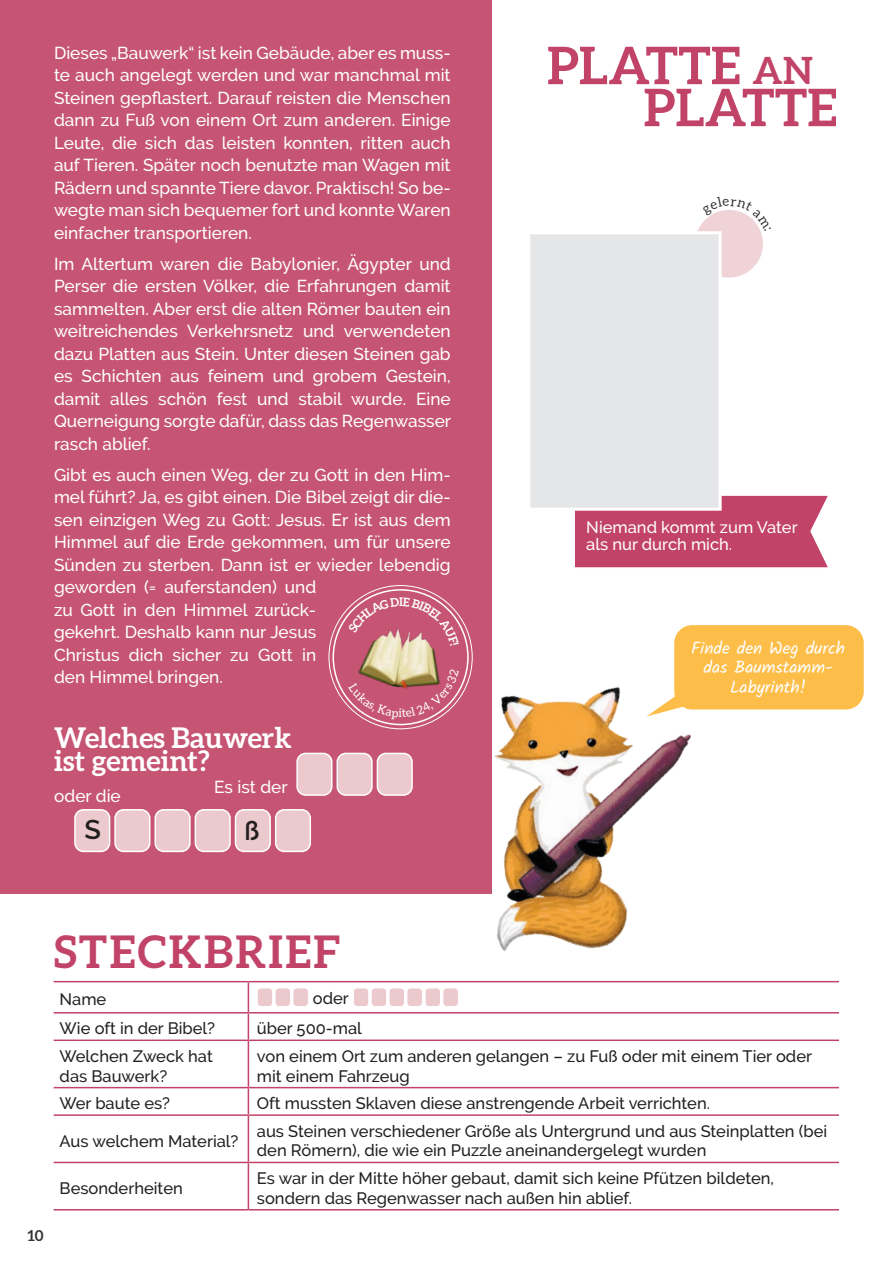
<style>
.page{position:relative;width:893px;height:1263px;background:#fff}
.page>*{position:absolute;margin:0;border:0;box-sizing:border-box;transform-origin:0 0}
.t1{font:700 51.75px/42px "Aleo";color:#c24368}
.t2{font:700 45px "Aleo";letter-spacing:.05em;color:#c24368}
.t3{font:700 28.5px/22.5px "Aleo";color:#fff}
.t4{font:600 27px "Raleway";color:#231f20}
.t5{font:500 17.25px/22.5px "Raleway";color:#fff;text-align:justify}
.t6{font:17.25px/19.5px "Kalam";color:#fff;text-align:center}
.t7{font:500 16.5px/19.8px "Raleway";color:#231f20}
.t8{font:500 16.5px/17.4px "Raleway";color:#fff}
.t9{font:700 15px "Aleo";color:#363536}
.s1{font-size:37.5px}
</style>
<div class="page">
<div style="left:0;top:0;width:492px;height:893px;background:#c65573"></div>
<hr style="left:248px;top:982px;width:1px;height:30px;background:#c24368">
<hr style="left:54px;top:1012px;width:194px;height:1px;background:#c24368">
<hr style="left:248px;top:1012px;width:591px;height:1px;background:#c24368">
<svg style="left:248px;top:1013px;width:1px;height:26px"></svg>
<hr style="left:54px;top:1039px;width:194px;height:2px;background:#c24368">
<hr style="left:248px;top:1039px;width:591px;height:2px;background:#c24368">
<hr style="left:248px;top:1041px;width:1px;height:46px;background:#c24368">
<hr style="left:54px;top:1087px;width:194px;height:1px;background:#c24368">
<hr style="left:248px;top:1087px;width:591px;height:1px;background:#c24368">
<svg style="left:248px;top:1088px;width:1px;height:26px"></svg>
<hr style="left:54px;top:1114px;width:194px;height:2px;background:#c24368">
<hr style="left:248px;top:1114px;width:591px;height:2px;background:#c24368">
<hr style="left:248px;top:1116px;width:1px;height:46px;background:#c24368">
<hr style="left:54px;top:1162px;width:194px;height:1px;background:#c24368">
<hr style="left:248px;top:1162px;width:591px;height:1px;background:#c24368">
<hr style="left:248px;top:1163px;width:1px;height:46px;background:#c24368">
<hr style="left:54px;top:981px;width:194px;height:1px;background:#c24368">
<hr style="left:248px;top:981px;width:591px;height:1px;background:#c24368">
<hr style="left:54px;top:1209px;width:194px;height:1px;background:#c24368">
<hr style="left:248px;top:1209px;width:591px;height:1px;background:#c24368">
<div style="left:257px;top:988px;width:16px;height:18px;background:#ebc9cc;border-radius:4px"></div>
<div style="left:257px;top:988px;width:16px;height:19px;border:1px solid #fff;border-radius:4px"></div>
<div style="left:275px;top:988px;width:15px;height:18px;background:#ebc9cc;border-radius:4px"></div>
<div style="left:275px;top:988px;width:16px;height:19px;border:1px solid #fff;border-radius:4px"></div>
<div style="left:293px;top:988px;width:15px;height:18px;background:#ebc9cc;border-radius:4px"></div>
<div style="left:293px;top:988px;width:16px;height:19px;border:1px solid #fff;border-radius:4px"></div>
<div style="left:353px;top:988px;width:16px;height:18px;background:#ebc9cc;border-radius:4px"></div>
<div style="left:353px;top:988px;width:16px;height:19px;border:1px solid #fff;border-radius:4px"></div>
<div style="left:371px;top:988px;width:16px;height:18px;background:#ebc9cc;border-radius:4px"></div>
<div style="left:371px;top:988px;width:16px;height:19px;border:1px solid #fff;border-radius:4px"></div>
<div style="left:575px;top:495px;width:253px;height:73px;background:#c24368"></div>
<div style="left:530px;top:234px;width:193px;height:278px;background:#e5e6e8"></div>
<div style="left:297px;top:753px;width:35px;height:42px;background:#ebc9cc;border-radius:9px"></div>
<div style="left:296px;top:753px;width:36px;height:43px;border:2px solid #fff;border-radius:9px"></div>
<div style="left:337px;top:753px;width:35px;height:42px;background:#ebc9cc;border-radius:9px"></div>
<div style="left:337px;top:753px;width:36px;height:43px;border:2px solid #fff;border-radius:9px"></div>
<div style="left:115px;top:810px;width:35px;height:41px;background:#ebc9cc;border-radius:9px"></div>
<div style="left:114px;top:809px;width:36px;height:43px;border:2px solid #fff;border-radius:9px"></div>
<div style="left:155px;top:810px;width:35px;height:41px;background:#ebc9cc;border-radius:9px"></div>
<div style="left:154px;top:809px;width:37px;height:43px;border:2px solid #fff;border-radius:9px"></div>
<div style="left:195px;top:810px;width:35px;height:41px;background:#ebc9cc;border-radius:9px"></div>
<div style="left:195px;top:809px;width:36px;height:43px;border:2px solid #fff;border-radius:9px"></div>
<div style="left:235px;top:810px;width:35px;height:41px;background:#ebc9cc;border-radius:9px"></div>
<div style="left:235px;top:809px;width:36px;height:43px;border:2px solid #fff;border-radius:9px"></div>
<div style="left:75px;top:810px;width:35px;height:41px;background:#ebc9cc;border-radius:9px"></div>
<div style="left:74px;top:809px;width:36px;height:43px;border:2px solid #fff;border-radius:9px"></div>
<div style="left:276px;top:810px;width:34px;height:41px;background:#ebc9cc;border-radius:9px"></div>
<div style="left:275px;top:809px;width:36px;height:43px;border:2px solid #fff;border-radius:9px"></div>
<img style="left:360px;top:646px;width:17px;height:23px">
<img style="left:377px;top:591px;width:416px;height:451px">
<svg style="left:646px;top:694px;width:43px;height:22px"></svg>
<div style="left:674px;top:625px;width:190px;height:84px;background:#fdbe49;border-radius:18px"></div>
<svg style="left:687px;top:210px;width:76px;height:73px"></svg>
<svg style="left:348px;top:669px;width:111px;height:50px"></svg>
<svg style="left:348px;top:597px;width:111px;height:49px"></svg>
<p class="t5" style="left:54px;top:41px;width:398px">Dieses „Bauwerk“ ist kein Gebäude, aber es muss&shy;te auch angelegt werden und war manchmal mit Steinen gepflastert. Darauf reisten die Menschen dann zu Fuß von einem Ort zum anderen. Einige Leute, die sich das leisten konnten, ritten auch auf Tieren. Später noch benutzte man Wagen mit Rädern und spannte Tiere davor. Praktisch! So be&shy;wegte man sich bequemer fort und konnte Waren einfacher transportieren.</p>
<p class="t5" style="left:54px;top:252px;width:399px">Im Altertum waren die Babylonier, Ägypter und Perser die ersten Völker, die Erfahrungen damit sammelten. Aber erst die alten Römer bauten ein weitreichendes Verkehrsnetz und verwendeten dazu Platten aus Stein. Unter diesen Steinen gab es Schichten aus feinem und grobem Gestein, damit alles schön fest und stabil wurde. Eine Querneigung sorgte dafür, dass das Regenwasser rasch ablief.</p>
<p class="t5" style="left:54px;top:463px;width:398px;text-align:left">Gibt es auch einen Weg, der zu Gott in den Him&shy;mel führt? Ja, es gibt einen. Die Bibel zeigt dir die&shy;sen einzigen Weg zu Gott: Jesus. Er ist aus dem Himmel auf die Erde gekommen, um für unsere Sünden zu sterben. Dann ist er wieder lebendig geworden (= auferstanden) und<br>zu Gott in den Himmel zurück-<br>gekehrt. Deshalb kann nur Jesus<br>Christus dich sicher zu Gott in<br>den Himmel bringen.</p>
<h3 class="t3" style="left:54px;top:726px;width:239px">Welches Bauwerk ist gemeint?</h3>
<p class="t5" style="left:214px;top:776px;width:75px">Es ist der</p>
<p class="t5" style="left:54px;top:784px;width:68px">oder die</p>
<h3 class="t4" style="left:85px;top:814px;width:18px">S</h3>
<h3 class="t4" style="left:244px;top:815px;width:16px">ß</h3>
<h1 class="t1" style="left:644px;top:44px;width:195px;text-indent:-96px">PLATTE <span class="s1">AN<br></span>PLATTE</h1>
<p class="t8" style="left:586px;top:518px;width:213px">Niemand kommt zum Vater als nur durch mich.</p>
<p class="t6" style="left:691px;top:639px;width:155px">Finde den Weg durch das Baumstamm-<br>Labyrinth!</p>
<p class="t9" style="left:27px;top:1227px;width:18px">10</p>
<h2 class="t2" style="left:54px;top:926px;width:288px">STECKBRIEF</h2>
<p class="t7" style="left:60px;top:989px;width:48px">Name</p>
<p class="t7" style="left:313px;top:988px;width:38px">oder</p>
<p class="t7" style="left:60px;top:1018px;width:157px">Wie oft in der Bibel?</p>
<p class="t7" style="left:257px;top:1018px;width:107px">über 500-mal</p>
<p class="t7" style="left:60px;top:1046px;width:155px">Welchen Zweck hat das Bauwerk?</p>
<p class="t7" style="left:257px;top:1046px;width:557px">von einem Ort zum anderen gelangen – zu Fuß oder mit einem Tier oder mit einem Fahrzeug</p>
<p class="t7" style="left:60px;top:1093px;width:112px">Wer baute es?</p>
<p class="t7" style="left:257px;top:1093px;width:455px">Oft mussten Sklaven diese anstrengende Arbeit verrichten.</p>
<p class="t7" style="left:60px;top:1131px;width:180px">Aus welchem Material?</p>
<p class="t7" style="left:257px;top:1121px;width:572px">aus Steinen verschiedener Größe als Untergrund und aus Steinplatten (bei den Römern), die wie ein Puzzle aneinandergelegt wurden</p>
<p class="t7" style="left:60px;top:1178px;width:125px">Besonderheiten</p>
<p class="t7" style="left:257px;top:1168px;width:519px">Es war in der Mitte höher gebaut, damit sich keine Pfützen bildeten, sondern das Regenwasser nach außen hin ablief.</p>
</div>
